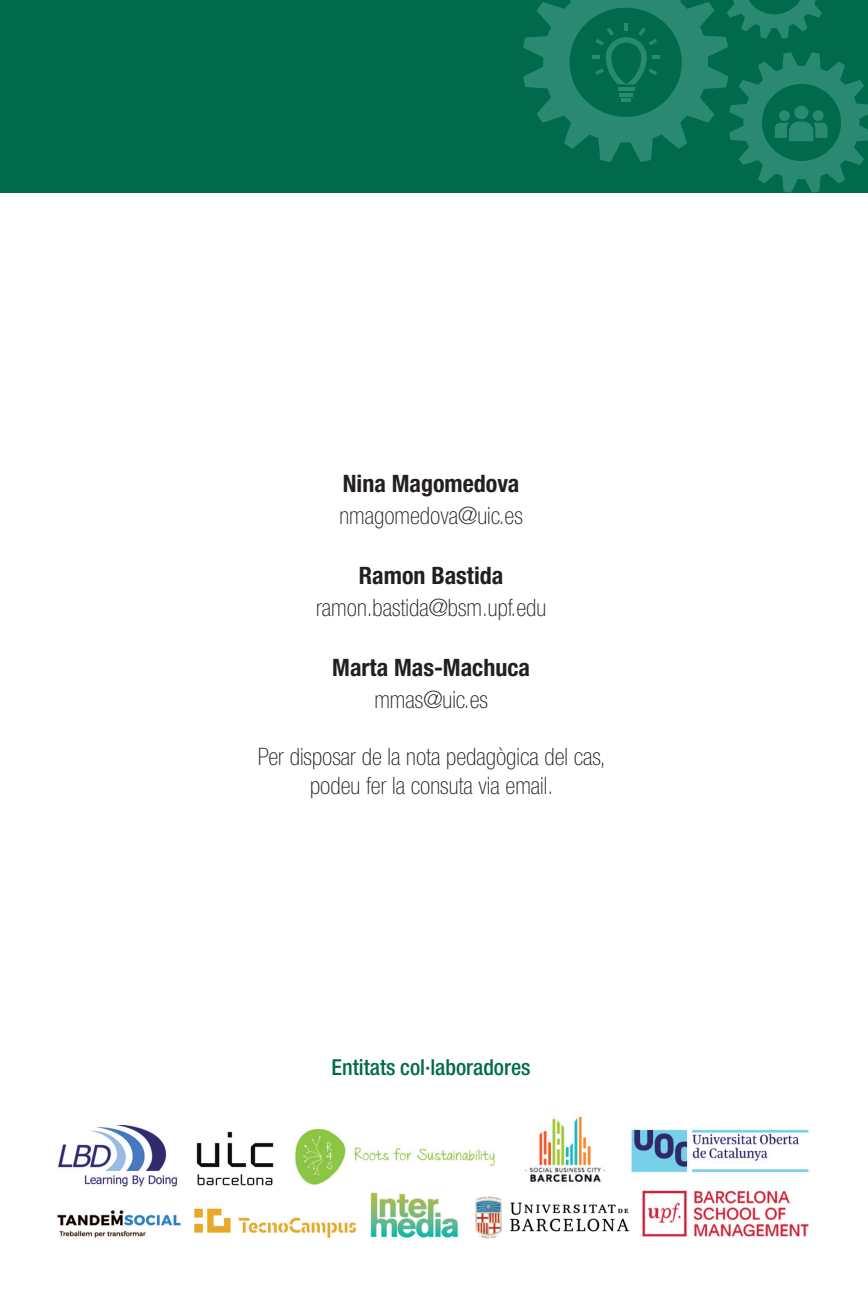
<style>
.page{position:relative;width:868px;height:1304px;background:#fff}
.page>*{position:absolute;margin:0;border:0;box-sizing:border-box;transform-origin:0 0}
.t1{font:100 condensed 24px/32px "Helvetica Neue LT Std";color:#231f20}
.t2{font:700 condensed 24px/32px "Helvetica Neue LT Std";color:#231f20;text-align:center}
.t3{font:500 condensed 22px "Helvetica Neue LT Std";color:#006b4b}
.s1{font-weight:700}
.s2{font-weight:100}
</style>
<div class="page">
<div style="left:0;top:0;width:867px;height:193px;background:#006b4b"></div>
<svg style="left:523px;top:0;width:344px;height:193px"></svg>
<div style="left:794px;top:106px;width:14px;height:13px;background:#298971;border-radius:50%"></div>
<div style="left:779px;top:110px;width:10px;height:11px;background:#298971;border-radius:50%"></div>
<div style="left:812px;top:110px;width:11px;height:11px;background:#298971;border-radius:50%"></div>
<svg style="left:774px;top:122px;width:53px;height:19px"></svg>
<hr style="left:618px;top:87px;width:16px;height:3px;background:#298971">
<svg style="left:619px;top:93px;width:13px;height:9px"></svg>
<svg style="left:592px;top:23px;width:67px;height:63px"></svg>
<img style="left:196px;top:1131px;width:78px;height:55px">
<img style="left:295px;top:1130px;width:200px;height:55px">
<img style="left:57px;top:1210px;width:124px;height:28px">
<img style="left:525px;top:1116px;width:81px;height:67px">
<img style="left:58px;top:1126px;width:120px;height:61px">
<img style="left:631px;top:1129px;width:178px;height:44px">
<img style="left:475px;top:1196px;width:154px;height:43px">
<img style="left:370px;top:1192px;width:89px;height:46px">
<img style="left:642px;top:1190px;width:167px;height:47px">
<img style="left:194px;top:1208px;width:163px;height:30px">
<p class="t1" style="left:339px;top:467px;width:185px"><span class="s1">Nina Magomedova </span>nmagomedova@uic.es</p>
<p class="t1" style="left:316px;top:559px;width:231px;text-align:center"><span class="s1">Ramon Bastida </span>ramon.bastida@bsm.upf.edu</p>
<p class="t2" style="left:332px;top:651px;width:199px">Marta Mas-Machuca <span class="s2">mmas@uic.es</span></p>
<p class="t1" style="left:258px;top:741px;width:349px">Per disposar de la nota pedagògica del cas,</p>
<p class="t1" style="left:310px;top:769px;width:244px">podeu fer la consuta via email.</p>
<p class="t3" style="left:331px;top:1054px;width:200px">Entitats col·laboradores</p>
</div>
